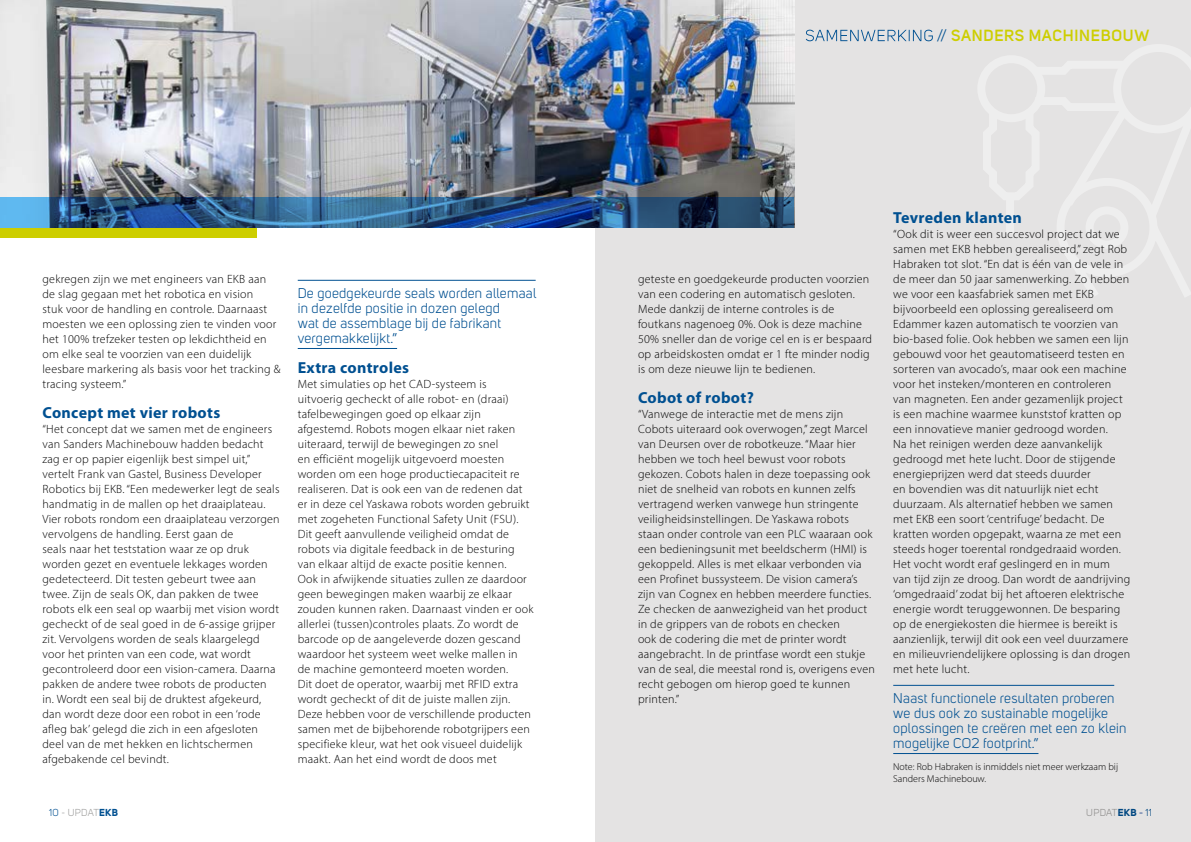
<style>
.page{position:relative;width:1191px;height:842px;background:#fff}
.page>*{position:absolute;margin:0;border:0;box-sizing:border-box;transform-origin:0 0}
.t1{font:700 16px "Myriad Pro";letter-spacing:.02em;color:#005091}
.t2{font:600 16px "Uni Sans";letter-spacing:.045em;color:#cdce00}
.t3{font:14px/15px "Uni Sans";letter-spacing:.02em;color:#005091}
.t4{font:300 12px/15px "Myriad Pro";letter-spacing:.02em;color:#000}
.t5{font:300 10px/12px "Myriad Pro";color:#000}
.t6{font:10px "Uni Sans";letter-spacing:.025em;color:#9d9d9c}
.s1{font-weight:400;color:#005091}
.s2{color:#005091}
.s3{font-weight:700;color:#005091}
.s4{font-weight:700;color:#829bc7}
</style>
<div class="page">
<div style="left:595px;top:0;width:596px;height:842px;background:#e4e3e3"></div>
<svg style="left:979px;top:45px;width:212px;height:252px"></svg>
<div style="left:1006px;top:195px;width:8px;height:39px;background:#eee"></div>
<div style="left:0;top:227px;width:257px;height:11px;background:#cdce00"></div>
<img style="left:0;top:0;width:794px;height:197px">
<svg style="left:0;top:197px;width:794px;height:30px;background:#2e5e8f"></svg>
<hr style="left:298px;top:280px;width:237px;height:1px;background:#005091">
<hr style="left:298px;top:348px;width:99px;height:1px;background:#005091">
<hr style="left:893px;top:685px;width:221px;height:1px;background:#005091">
<hr style="left:893px;top:753px;width:145px;height:1px;background:#005091">
<svg style="left:805px;top:30px;width:127px;height:11px"></svg>
<svg style="left:638px;top:212px;width:157px;height:16px;background:#224262"></svg>
<p class="t4" style="left:43px;top:272px;width:239px">gekregen zijn we met engineers van EKB aan de slag gegaan met het robotica en vision<br>stuk voor de handling en controle. Daarnaast moesten we een oplossing zien te vinden voor het 100% trefzeker testen op lekdichtheid en om elke seal te voorzien van een duidelijk leesbare markering als basis voor het tracking &amp; tracing systeem.”</p>
<h1 class="t1" style="left:43px;top:406px;width:179px">Concept met vier robots</h1>
<p class="t4" style="left:43px;top:422px;width:239px">“Het concept dat we samen met de engineers van Sanders Machinebouw hadden bedacht zag er op papier eigenlijk best simpel uit,” vertelt Frank van Gastel, Business Developer Robotics bij EKB. “Een medewerker legt de seals handmatig in de mallen op het draaiplateau.<br>Vier robots rondom een draaiplateau verzorgen vervolgens de handling. Eerst gaan de<br>seals naar het teststation waar ze op druk worden gezet en eventuele lekkages worden gedetecteerd. Dit testen gebeurt twee aan twee. Zijn de seals OK, dan pakken de twee robots elk een seal op waarbij met vision wordt gecheckt of de seal goed in de 6-assige grijper zit. Vervolgens worden de seals klaargelegd voor het printen van een code, wat wordt gecontroleerd door een vision-camera. Daarna pakken de andere twee robots de producten in. Wordt een seal bij de druktest afgekeurd, dan wordt deze door een robot in een ‘rode afleg bak’ gelegd die zich in een afgesloten deel van de met hekken en lichtschermen afgebakende cel bevindt.</p>
<p class="t3" style="left:298px;top:286px;width:240px">De goedgekeurde seals worden allemaal in dezelfde positie in dozen gelegd<br>wat de assemblage bij de fabrikant vergemakkelijkt.”</p>
<h1 class="t1" style="left:298px;top:361px;width:113px">Extra controles</h1>
<p class="t4" style="left:298px;top:377px;width:237px">Met simulaties op het CAD-systeem is uitvoerig gecheckt of alle robot- en (draai) tafelbewegingen goed op elkaar zijn afgestemd. Robots mogen elkaar niet raken uiteraard, terwijl de bewegingen zo snel<br>en efficiënt mogelijk uitgevoerd moesten worden om een hoge productiecapaciteit re realiseren. Dat is ook een van de redenen dat er in deze cel Yaskawa robots worden gebruikt met zogeheten Functional Safety Unit (FSU).<br>Dit geeft aanvullende veiligheid omdat de robots via digitale feedback in de besturing van elkaar altijd de exacte positie kennen.<br>Ook in afwijkende situaties zullen ze daardoor geen bewegingen maken waarbij ze elkaar zouden kunnen raken. Daarnaast vinden er ook allerlei (tussen)controles plaats. Zo wordt de barcode op de aangeleverde dozen gescand waardoor het systeem weet welke mallen in<br>de machine gemonteerd moeten worden.<br>Dit doet de operator, waarbij met RFID extra wordt gecheckt of dit de juiste mallen zijn.<br>Deze hebben voor de verschillende producten samen met de bijbehorende robotgrijpers een specifieke kleur, wat het ook visueel duidelijk maakt. Aan het eind wordt de doos met</p>
<h1 class="t2" style="left:937px;top:26px;width:214px"><span class="s1">//</span> SANDERS MACHINEBOUW</h1>
<p class="t4" style="left:638px;top:272px;width:236px">geteste en goedgekeurde producten voorzien van een codering en automatisch gesloten.<br>Mede dankzij de interne controles is de foutkans nagenoeg 0%. Ook is deze machine 50% sneller dan de vorige cel en is er bespaard op arbeidskosten omdat er 1 fte minder nodig is om deze nieuwe lijn te bedienen.</p>
<h1 class="t1" style="left:638px;top:391px;width:117px">Cobot of robot?</h1>
<p class="t4" style="left:638px;top:407px;width:238px">“Vanwege de interactie met de mens zijn Cobots uiteraard ook overwogen,” zegt Marcel van Deursen over de robotkeuze. “Maar hier hebben we toch heel bewust voor robots gekozen. Cobots halen in deze toepassing ook niet de snelheid van robots en kunnen zelfs vertragend werken vanwege hun stringente veiligheidsinstellingen. De Yaskawa robots staan onder controle van een PLC waaraan ook een bedieningsunit met beeldscherm (HMI) is gekoppeld. Alles is met elkaar verbonden via een Profinet bussysteem. De vision camera’s zijn van Cognex en hebben meerdere functies.<br>Ze checken de aanwezigheid van het product in de grippers van de robots en checken<br>ook de codering die met de printer wordt aangebracht. In de printfase wordt een stukje van de seal, die meestal rond is, overigens even recht gebogen om hierop goed te kunnen printen.”</p>
<h1 class="t1" style="left:893px;top:211px;width:130px">Tevreden klanten</h1>
<p class="t4" style="left:893px;top:227px;width:239px">“Ook dit is weer een succesvol project dat we samen met EKB hebben gerealiseerd,” zegt Rob Habraken tot slot. “En dat is één van de vele in de meer dan 50 jaar samenwerking. Zo hebben we voor een kaasfabriek samen met EKB bijvoorbeeld een oplossing gerealiseerd om Edammer kazen automatisch te voorzien van bio-based folie. Ook hebben we samen een lijn gebouwd voor het geautomatiseerd testen en sorteren van avocado’s, maar ook een machine voor het insteken/monteren en controleren van magneten. Een ander gezamenlijk project is een machine waarmee kunststof kratten op een innovatieve manier gedroogd worden.<br>Na het reinigen werden deze aanvankelijk gedroogd met hete lucht. Door de stijgende energieprijzen werd dat steeds duurder<br>en bovendien was dit natuurlijk niet echt duurzaam. Als alternatief hebben we samen met EKB een soort ‘centrifuge’ bedacht. De kratten worden opgepakt, waarna ze met een steeds hoger toerental rondgedraaid worden.<br>Het vocht wordt eraf geslingerd en in mum van tijd zijn ze droog. Dan wordt de aandrijving ‘omgedraaid’ zodat bij het aftoeren elektrische energie wordt teruggewonnen. De besparing op de energiekosten die hiermee is bereikt is aanzienlijk, terwijl dit ook een veel duurzamere en milieuvriendelijkere oplossing is dan drogen met hete lucht.</p>
<p class="t3" style="left:893px;top:691px;width:235px">Naast functionele resultaten proberen we dus ook zo sustainable mogelijke oplossingen te creëren met een zo klein mogelijke CO2 footprint.”</p>
<p class="t5" style="left:893px;top:762px;width:226px">Note: Rob Habraken is inmiddels niet meer werkzaam bij<br>Sanders Machinebouw.</p>
<p class="t6" style="left:49px;top:808px;width:70px"><span class="s2">10</span> - UPDAT<span class="s3">EKB</span></p>
<p class="t6" style="left:1086px;top:808px;width:67px">UPDAT<span class="s3">EKB</span> <span class="s4">-</span> <span class="s2">11</span></p>
</div>
